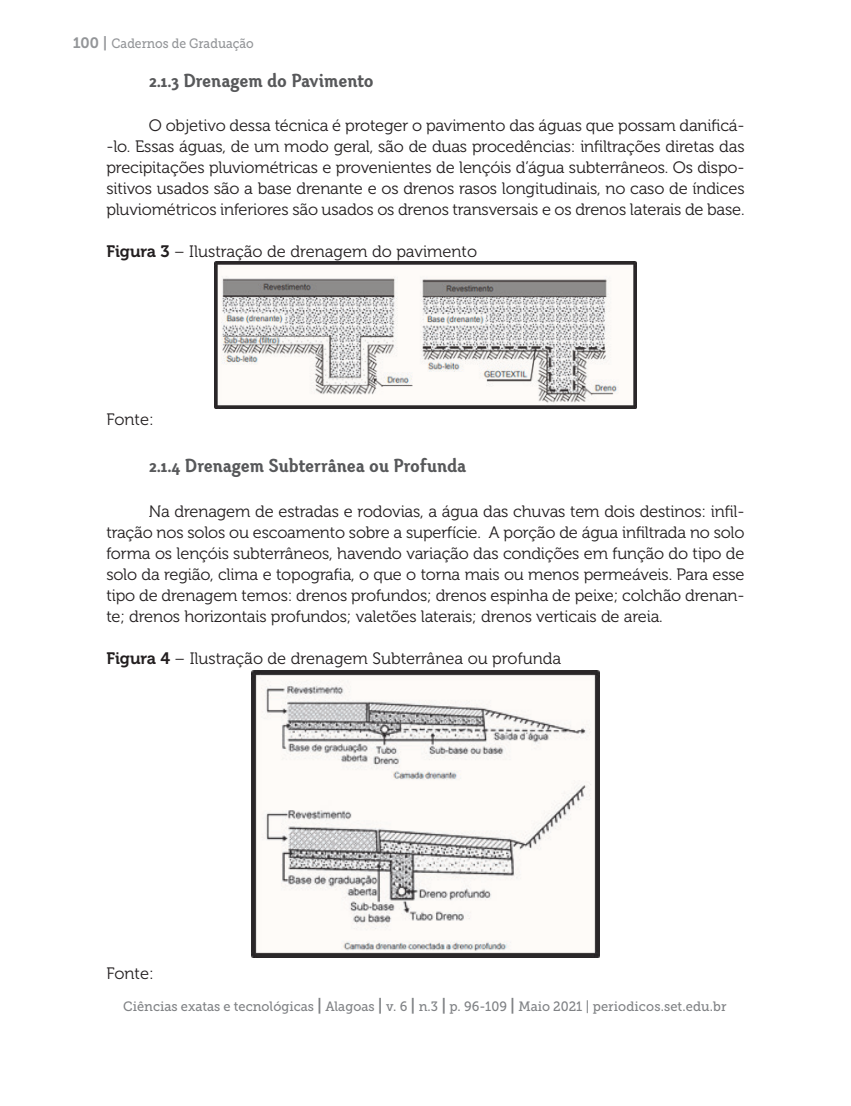
<style>
.page{position:relative;width:851px;height:1106px;background:#fff}
.page>*{position:absolute;margin:0;border:0;box-sizing:border-box;transform-origin:0 0}
.t1{font:19.5px "Otari Bold Limited";color:#57585a}
.t2{font:16.5px/21px "Museo 300";letter-spacing:-.01em;color:#231f20;text-align:justify}
.t3{font:13.5px "Museo Slab 500";color:#808285;scale:.95 1}
.t4{font:13.5px "Museo Slab 500";color:#939598;scale:.9 1}
.s1{font-family:"Museo 700";font-size:15px}
.s2{font-family:"Museo 700"}
.s3{font-family:"Museo 700";font-size:16.5px}
</style>
<div class="page">
<img style="left:214px;top:261px;width:422px;height:147px">
<img style="left:251px;top:671px;width:348px;height:286px">
<p class="t4" style="left:73px;top:36px;width:203px"><span class="s1">100 |</span> Cadernos de Graduação</p>
<p class="t1" style="left:149px;top:68px;width:226px">2.1.3 Drenagem do Pavimento</p>
<p class="t2" style="left:106px;top:115px;width:639px;text-indent:43px">O objetivo dessa técnica é proteger o pavimento das águas que possam danificá--lo. Essas águas, de um modo geral, são de duas procedências: infiltrações diretas das precipitações pluviométricas e provenientes de lençóis d’água subterrâneos. Os dispo&shy;sitivos usados são a base drenante e os drenos rasos longitudinais, no caso de índices pluviométricos inferiores são usados os drenos transversais e os drenos laterais de base.</p>
<p class="t2" style="left:106px;top:241px;width:372px"><span class="s2">Figura 3</span> – Ilustração de drenagem do pavimento</p>
<p class="t2" style="left:106px;top:409px;width:49px">Fonte:</p>
<p class="t1" style="left:149px;top:453px;width:319px">2.1.4 Drenagem Subterrânea ou Profunda</p>
<p class="t2" style="left:106px;top:501px;width:639px;text-indent:43px">Na drenagem de estradas e rodovias, a água das chuvas tem dois destinos: infil&shy;tração nos solos ou escoamento sobre a superfície. A porção de água infiltrada no solo forma os lençóis subterrâneos, havendo variação das condições em função do tipo de solo da região, clima e topografia, o que o torna mais ou menos permeáveis. Para esse tipo de drenagem temos: drenos profundos; drenos espinha de peixe; colchão drenan&shy;te; drenos horizontais profundos; valetões laterais; drenos verticais de areia.</p>
<p class="t2" style="left:106px;top:648px;width:456px"><span class="s2">Figura 4</span> – Ilustração de drenagem Subterrânea ou profunda</p>
<p class="t2" style="left:106px;top:963px;width:49px">Fonte:</p>
<p class="t3" style="left:123px;top:999px;width:636px">Ciências exatas e tecnológicas <span class="s3">|</span> Alagoas <span class="s3">|</span> v. 6 <span class="s3">|</span> n.3 <span class="s3">|</span> p. 96-109 <span class="s3">|</span> Maio 2021 | periodicos.set.edu.br</p>
</div>
